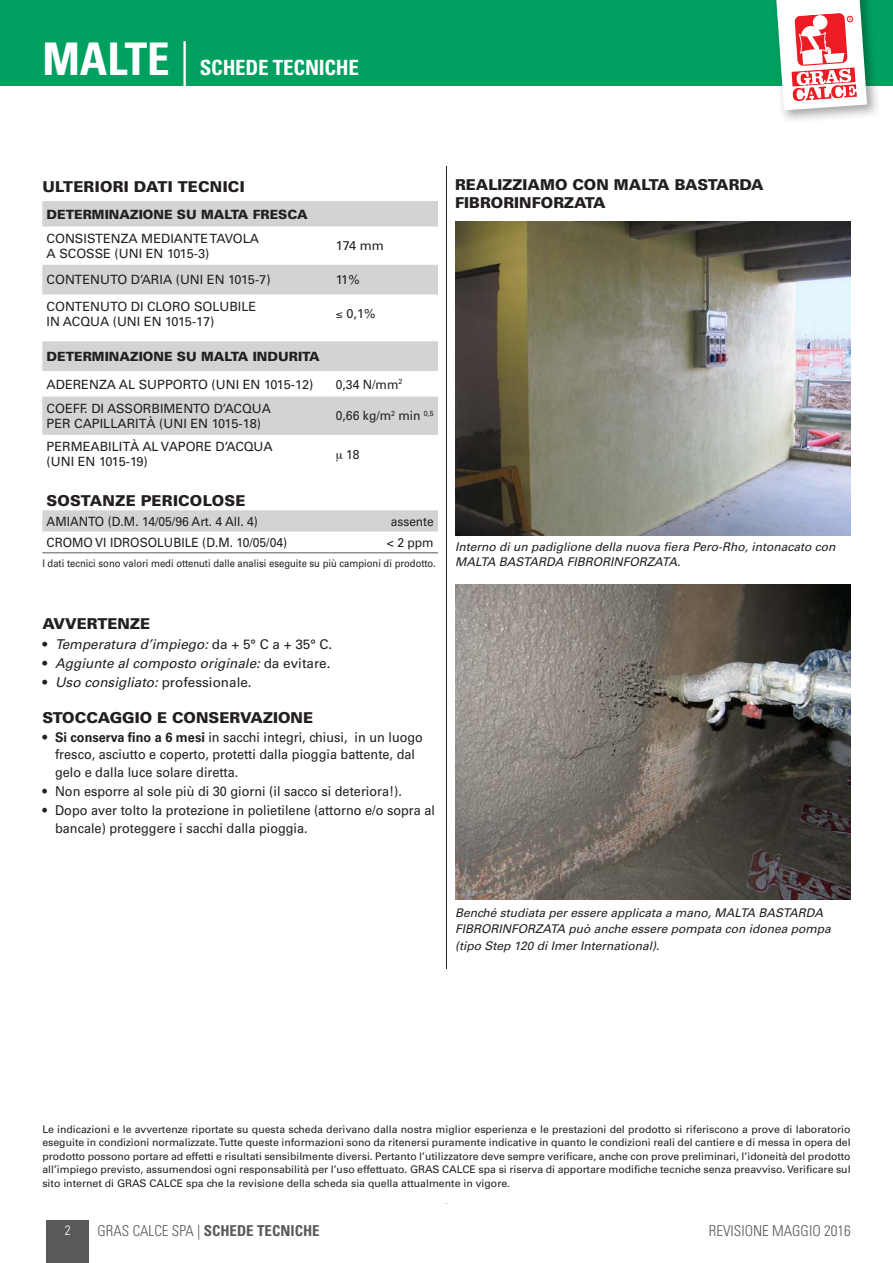
<style>
.page{position:relative;width:893px;height:1263px;background:#fff}
.page>*{position:absolute;margin:0;border:0;box-sizing:border-box;transform-origin:0 0}
.t1{font:700 condensed 21px "Univers LT Std";letter-spacing:-.01em;color:#fff}
.t2{font:900 15px/18px "Univers";color:#231f20}
.t3{font:700 condensed 15px "Univers LT Std";color:#58595b}
.t4{font:300 condensed 15px "Univers LT Std";color:#58595b}
.t5{font:13.5px/17.2px "Univers";color:#231f20}
.t6{font:13.5px/17.2px "Univers";color:#231f20;scale:.94 1}
.t7{font:italic 13.5px "Univers";color:#231f20}
.t8{font:300 condensed 13.5px "Univers LT Std";color:#fff}
.t9{font:12.75px/15.3px "Univers";color:#231f20}
.t10{font:12.75px "Univers";color:#231f20;scale:.95 1}
.t11{font:900 12.75px "Univers";color:#231f20}
.t12{font:12.75px "Univers";color:#231f20;scale:.93 1}
.t13{font:italic 12px/16.5px "Univers";color:#231f20}
.t14{font:10.5px/13.5px "Univers";color:#231f20;text-align:justify}
.t15{font:10.5px "Univers";color:#231f20;scale:.9 1}
.s1{font-size:45px}
.s2{font-weight:300;font-size:45px}
.s3{font-style:normal}
.s4{font-style:italic}
.s5{font-weight:700}
.s6{font-weight:300}
</style>
<div class="page">
<hr style="left:446px;top:102px;width:1px;height:1101px;background:#231f20">
<div style="left:47px;top:1220px;width:42px;height:43px;background:#58595b"></div>
<div style="left:42px;top:102px;width:659px;height:64px;background:#fff"></div>
<svg style="left:42px;top:510px;width:396px;height:22px"></svg>
<hr style="left:42px;top:552px;width:396px;height:1px;background:#58595b">
<svg style="left:42px;top:201px;width:396px;height:234px;fill:#d1d3d4"></svg>
<img style="left:455px;top:585px;width:395px;height:314px">
<img style="left:455px;top:221px;width:395px;height:315px">
<div style="left:0;top:0;width:892px;height:85px;background:#00a160"></div>
<img style="left:771px;top:0;width:108px;height:121px">
<svg style="left:775px;top:0;width:92px;height:110px"></svg>
<div style="left:30px;top:970px;width:862px;height:233px;background:#fff"></div>
<h1 class="t1" style="left:42px;top:58px;width:318px"><span class="s1">MALTE</span> <span class="s2">|</span> SCHEDE TECNICHE</h1>
<h2 class="t2" style="left:42px;top:179px;width:204px">ULTERIORI DATI TECNICI</h2>
<p class="t11" style="left:47px;top:210px;width:262px">DETERMINAZIONE SU MALTA FRESCA</p>
<p class="t9" style="left:47px;top:232px;width:214px">CONSISTENZA MEDIANTE TAVOLA<br>A SCOSSE (UNI EN 1015-3)</p>
<p class="t9" style="left:336px;top:239px;width:49px">174 mm</p>
<p class="t9" style="left:47px;top:273px;width:225px">CONTENUTO D’ARIA (UNI EN 1015-7)</p>
<p class="t9" style="left:336px;top:273px;width:25px">11%</p>
<p class="t9" style="left:47px;top:300px;width:211px">CONTENUTO DI CLORO SOLUBILE<br>IN ACQUA (UNI EN 1015-17)</p>
<p class="t9" style="left:336px;top:307px;width:41px">≤ 0,1%</p>
<p class="t11" style="left:47px;top:352px;width:275px">DETERMINAZIONE SU MALTA INDURITA</p>
<p class="t9" style="left:47px;top:378px;width:268px">ADERENZA AL SUPPORTO (UNI EN 1015-12)</p>
<p class="t10" style="left:336px;top:379px;width:72px">0,34 N/mm<sup>2</sup></p>
<p class="t9" style="left:47px;top:402px;width:226px">COEFF. DI ASSORBIMENTO D’ACQUA<br>PER CAPILLARITÀ (UNI EN 1015-18)</p>
<p class="t10" style="left:336px;top:411px;width:104px">0,66 kg/m<sup>2</sup> min <sup>0,5</sup></p>
<p class="t9" style="left:47px;top:440px;width:227px">PERMEABILITÀ AL VAPORE D’ACQUA (UNI EN 1015-19)</p>
<p class="t10" style="left:346px;top:450px;width:15px">18</p>
<h2 class="t2" style="left:47px;top:493px;width:200px">SOSTANZE PERICOLOSE</h2>
<p class="t10" style="left:47px;top:517px;width:224px">AMIANTO (D.M. 14/05/96 Art. 4 All. 4)</p>
<p class="t12" style="left:391px;top:517px;width:48px">assente</p>
<p class="t10" style="left:47px;top:538px;width:255px">CROMO VI IDROSOLUBILE (D.M. 10/05/04)</p>
<p class="t10" style="left:387px;top:538px;width:51px">&lt; 2 ppm</p>
<p class="t15" style="left:42px;top:560px;width:439px">I dati tecnici sono valori medi ottenuti dalle analisi eseguite su più campioni di prodotto.</p>
<h2 class="t2" style="left:42px;top:616px;width:109px">AVVERTENZE</h2>
<p class="t7" style="left:42px;top:639px;width:291px"><span class="s3">•</span> Temperatura d’impiego: <span class="s3">da + 5° C a + 35° C.</span></p>
<p class="t7" style="left:42px;top:658px;width:290px"><span class="s3">•</span> Aggiunte al composto originale: <span class="s3">da evitare.</span></p>
<p class="t5" style="left:42px;top:675px;width:211px">• <span class="s4">Uso consigliato:</span> professionale.</p>
<h2 class="t2" style="left:42px;top:710px;width:272px">STOCCAGGIO E CONSERVAZIONE</h2>
<p class="t5" style="left:55px;top:730px;width:369px;text-indent:-13px">• <span class="s5">Si conserva fino a 6 mesi</span> in sacchi integri, chiusi, in un luogo fresco, asciutto e coperto, protetti dalla pioggia battente, dal gelo e dalla luce solare diretta.</p>
<p class="t6" style="left:42px;top:784px;width:384px">• Non esporre al sole più di 30 giorni (il sacco si deteriora!).</p>
<p class="t6" style="left:55px;top:803px;width:405px;text-indent:-13px">• Dopo aver tolto la protezione in polietilene (attorno e/o sopra al bancale) proteggere i sacchi dalla pioggia.</p>
<h2 class="t2" style="left:455px;top:177px;width:310px">REALIZZIAMO CON MALTA BASTARDA<br>FIBRORINFORZATA</h2>
<p class="t13" style="left:455px;top:541px;width:382px;line-height:15px">Interno di un padiglione della nuova fiera Pero-Rho, intonacato con<br>MALTA BASTARDA FIBRORINFORZATA.</p>
<p class="t13" style="left:455px;top:905px;width:377px">Benché studiata per essere applicata a mano, MALTA BASTARDA<br>FIBRORINFORZATA può anche essere pompata con idonea pompa (tipo Step 120 di Imer International).</p>
<p class="t14" style="left:42px;top:1123px;width:809px">Le indicazioni e le avvertenze riportate su questa scheda derivano dalla nostra miglior esperienza e le prestazioni del prodotto si riferiscono a prove di laboratorio eseguite in condizioni normalizzate. Tutte queste informazioni sono da ritenersi puramente indicative in quanto le condizioni reali del cantiere e di messa in opera del prodotto possono portare ad effetti e risultati sensibilmente diversi. Pertanto l’utilizzatore deve sempre verificare, anche con prove preliminari, l’idoneità del prodotto all’impiego previsto, assumendosi ogni responsabilità per l’uso effettuato. GRAS CALCE spa si riserva di apportare modifiche tecniche senza preavviso. Verificare sul sito internet di GRAS CALCE spa che la revisione della scheda sia quella attualmente in vigore.</p>
<p class="t8" style="left:65px;top:1224px;width:7px">2</p>
<h2 class="t3" style="left:98px;top:1224px;width:223px"><span class="s6">GRAS CALCE SPA |</span> SCHEDE TECNICHE</h2>
<h2 class="t4" style="left:709px;top:1224px;width:143px">REVISIONE MAGGIO 2016</h2>
</div>
